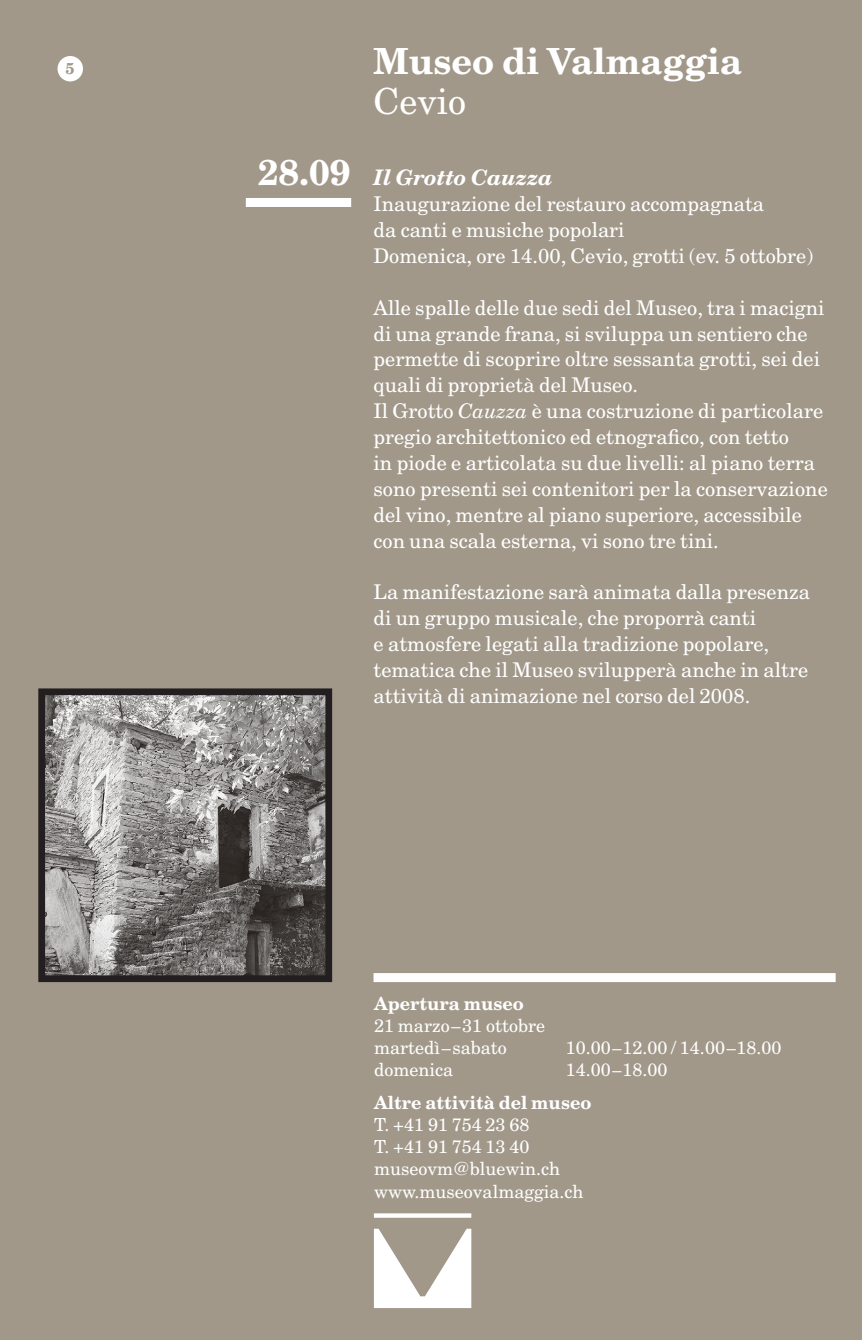
<style>
.page{position:relative;width:862px;height:1340px;background:#fff}
.page>*{position:absolute;margin:0;border:0;box-sizing:border-box;transform-origin:0 0}
.t1{font:700 36px "New Century Schlbk";color:#fff}
.t2{font:36px "New Century Schlbk";color:#fff}
.t3{font:italic 700 21.38px "New Century Schlbk";color:#fff}
.t4{font:20.25px/25.9px "New Century Schlbk";color:#fff}
.t5{font:18px/22.1px "New Century Schlbk";color:#fff}
.t6{font:700 18px "New Century Schlbk";color:#fff}
.t7{font:700 15.75px "New Century Schlbk";color:#a1988a}
.s1{font-style:normal;font-size:36px}
.s2{font-style:italic}
</style>
<div class="page">
<div style="left:0;top:0;width:861px;height:1339px;background:#a1988a"></div>
<div style="left:373px;top:973px;width:462px;height:9px;background:#fff"></div>
<img style="left:46px;top:696px;width:278px;height:278px">
<div style="left:38px;top:688px;width:294px;height:294px;border:7px solid #231f20"></div>
<div style="left:246px;top:198px;width:105px;height:9px;background:#fff"></div>
<svg style="left:374px;top:1213px;width:97px;height:4px"></svg>
<svg style="left:374px;top:1228px;width:97px;height:79px"></svg>
<div style="left:57px;top:56px;width:26px;height:25px;background:#fff;border-radius:50%"></div>
<p class="t7" style="left:66px;top:62px;width:11px">5</p>
<h1 class="t1" style="left:373px;top:47px;width:370px">Museo di Valmaggia</h1>
<h1 class="t2" style="left:373px;top:88px;width:94px">Cevio</h1>
<p class="t3" style="left:258px;top:169px;width:296px"><span class="s1">28.09</span> Il Grotto Cauzza</p>
<p class="t4" style="left:373px;top:193px;width:441px">Inaugurazione del restauro accompagnata<br>da canti e musiche popolari<br>Domenica, ore 14.00, Cevio, grotti (ev. 5 ottobre)</p>
<p class="t4" style="left:373px;top:296px;width:455px">Alle spalle delle due sedi del Museo, tra i macigni di una grande frana, si sviluppa un sentiero che permette di scoprire oltre sessanta grotti, sei dei quali di proprietà del Museo.<br>Il Grotto <span class="s2">Cauzza</span> è una costruzione di particolare pregio architettonico ed etnografico, con tetto<br>in piode e articolata su due livelli: al piano terra sono presenti sei contenitori per la conservazione del vino, mentre al piano superiore, accessibile con una scala esterna, vi sono tre tini.</p>
<p class="t4" style="left:373px;top:581px;width:438px">La manifestazione sarà animata dalla presenza di un gruppo musicale, che proporrà canti<br>e atmosfere legati alla tradizione popolare, tematica che il Museo svilupperà anche in altre attività di animazione nel corso del 2008.</p>
<p class="t6" style="left:374px;top:996px;width:151px">Apertura museo</p>
<p class="t5" style="left:374px;top:1016px;width:172px">21 marzo–31 ottobre martedì–sabato</p>
<p class="t5" style="left:565px;top:1038px;width:217px">10.00–12.00 / 14.00–18.00</p>
<p class="t5" style="left:374px;top:1060px;width:81px">domenica</p>
<p class="t5" style="left:565px;top:1060px;width:103px">14.00–18.00</p>
<p class="t6" style="left:374px;top:1095px;width:218px">Altre attività del museo</p>
<p class="t5" style="left:374px;top:1115px;width:211px">T. +41 91 754 23 68<br>T. +41 91 754 13 40 museovm@bluewin.ch www.museovalmaggia.ch</p>
</div>
